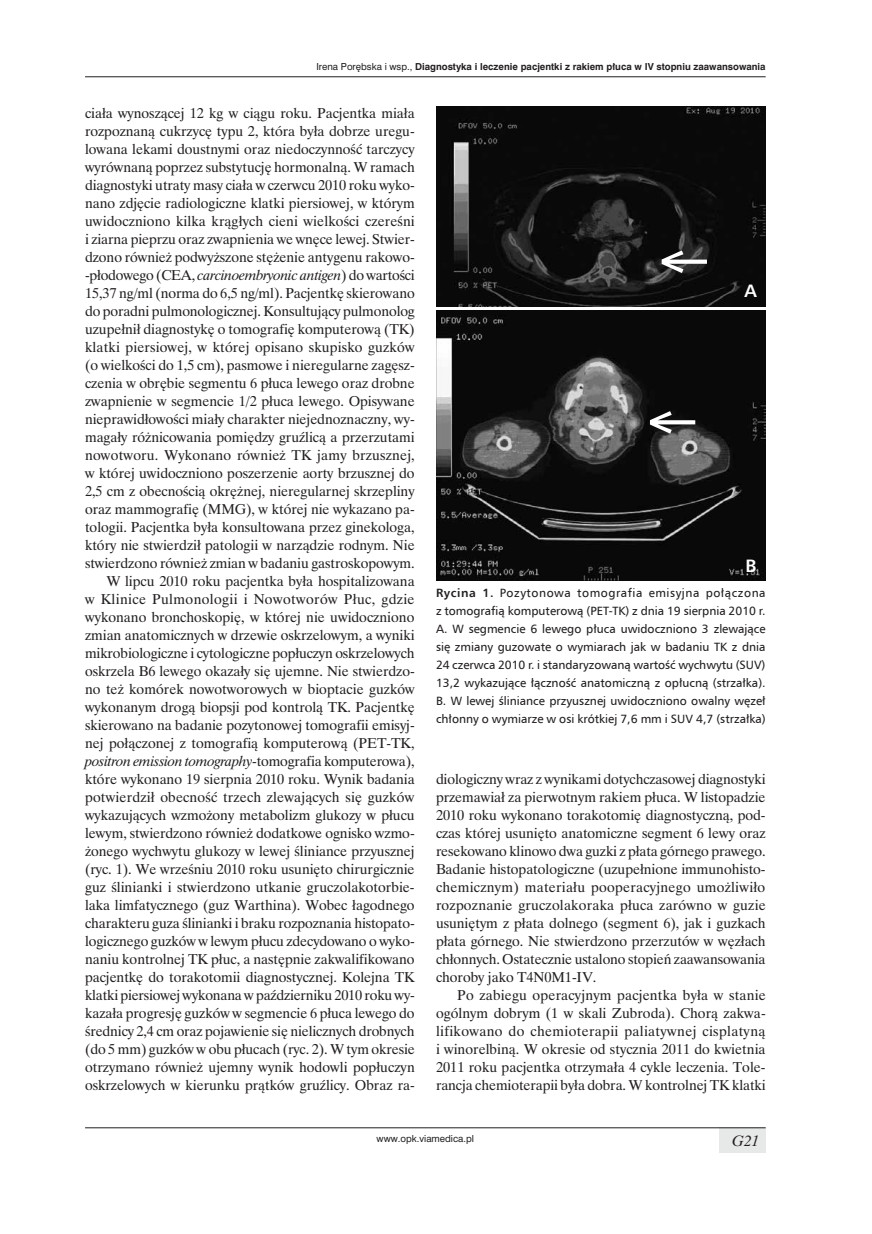
<style>
.page{position:relative;width:872px;height:1234px;background:#fff}
.page>*{position:absolute;margin:0;border:0;box-sizing:border-box;transform-origin:0 0}
.t1{font:700 18px "Humnst 777 EU";color:#fff}
.t2{font:italic 15px "Time Ibis EE";color:#231f20}
.t3{font:14.25px/18px "Time Ibis EE";letter-spacing:-.005em;color:#231f20;text-align:justify}
.t4{font:12px/18px "Humnst 777 EU";color:#231f20;text-align:justify}
.t5{font:700 9px "Swis 721 PL";color:#231f20}
.t6{font:9px "Swis 721 PL";color:#231f20}
.s1{font-weight:400}
.s2{font-style:italic}
.s3{font-weight:700}
</style>
<div class="page">
<hr style="left:85px;top:76px;width:680px;height:1px;background:#231f20">
<div style="left:719px;top:1127px;width:46px;height:25px;background:#e7e8e8"></div>
<hr style="left:85px;top:1127px;width:680px;height:1px;background:#231f20">
<img style="left:436px;top:106px;width:329px;height:200px">
<img style="left:436px;top:310px;width:329px;height:270px">
<svg style="left:661px;top:250px;width:46px;height:23px"></svg>
<svg style="left:650px;top:411px;width:45px;height:22px"></svg>
<p class="t5" style="left:316px;top:61px;width:451px"><span class="s1">Irena Porębska i wsp.,</span> Diagnostyka i leczenie pacjentki z rakiem płuca w IV stopniu zaawansowania</p>
<p class="t3" style="left:85px;top:104px;width:331px;text-align:right">ciała wynoszącej 12 kg w ciągu roku. Pacjentka miała rozpoznaną cukrzycę typu 2, która była dobrze uregu&shy;lowana lekami doustnymi oraz niedoczynność tarczycy wyrównaną poprzez substytucję hormonalną. W ramach diagnostyki utraty masy ciała w czerwcu 2010 roku wyko&shy;nano zdjęcie radiologiczne klatki piersiowej, w którym uwidoczniono kilka krągłych cieni wielkości czereśni i ziarna pieprzu oraz zwapnienia we wnęce lewej. Stwier&shy;dzono również podwyższone stężenie antygenu rakowo--płodowego (CEA, <span class="s2">carcinoembryonic antigen</span>) do wartości 15,37 ng/ml (norma do 6,5 ng/ml). Pacjentkę skierowano do poradni pulmonologicznej. Konsultujący pulmonolog uzupełnił diagnostykę o tomografię komputerową (TK) klatki piersiowej, w której opisano skupisko guzków (o wielkości do 1,5 cm), pasmowe i nieregularne zagęsz&shy;czenia w obrębie segmentu 6 płuca lewego oraz drobne zwapnienie w segmencie 1/2 płuca lewego. Opisywane nieprawidłowości miały charakter niejednoznaczny, wy&shy;magały różnicowania pomiędzy gruźlicą a przerzutami nowotworu. Wykonano również TK jamy brzusznej, w której uwidoczniono poszerzenie aorty brzusznej do 2,5 cm z obecnością okrężnej, nieregularnej skrzepliny oraz mammografię (MMG), w której nie wykazano pa&shy;tologii. Pacjentka była konsultowana przez ginekologa, który nie stwierdził patologii w narządzie rodnym. Nie stwierdzono również zmian w badaniu gastroskopowym.<br>W lipcu 2010 roku pacjentka była hospitalizowana<br>w Klinice Pulmonologii i Nowotworów Płuc, gdzie wykonano bronchoskopię, w której nie uwidoczniono zmian anatomicznych w drzewie oskrzelowym, a wyniki mikrobiologiczne i cytologiczne popłuczyn oskrzelowych oskrzela B6 lewego okazały się ujemne. Nie stwierdzo&shy;no też komórek nowotworowych w bioptacie guzków wykonanym drogą biopsji pod kontrolą TK. Pacjentkę skierowano na badanie pozytonowej tomografii emisyj&shy;nej połączonej z tomografią komputerową (PET-TK, <span class="s2">positron emission tomography</span>-tomografia komputerowa), które wykonano 19 sierpnia 2010 roku. Wynik badania potwierdził obecność trzech zlewających się guzków wykazujących wzmożony metabolizm glukozy w płucu lewym, stwierdzono również dodatkowe ognisko wzmo&shy;żonego wychwytu glukozy w lewej śliniance przyusznej (ryc. 1). We wrześniu 2010 roku usunięto chirurgicznie guz ślinianki i stwierdzono utkanie gruczolakotorbie&shy;laka limfatycznego (guz Warthina). Wobec łagodnego charakteru guza ślinianki i braku rozpoznania histopato&shy;logicznego guzków w lewym płucu zdecydowano o wyko&shy;naniu kontrolnej TK płuc, a następnie zakwalifikowano pacjentkę do torakotomii diagnostycznej. Kolejna TK klatki piersiowej wykonana w październiku 2010 roku wy&shy;kazała progresję guzków w segmencie 6 płuca lewego do średnicy 2,4 cm oraz pojawienie się nielicznych drobnych (do 5 mm) guzków w obu płucach (ryc. 2). W tym okresie otrzymano również ujemny wynik hodowli popłuczyn oskrzelowych w kierunku prątków gruźlicy. Obraz ra-</p>
<p class="t1" style="left:744px;top:279px;width:14px">A</p>
<p class="t1" style="left:745px;top:554px;width:13px">B</p>
<p class="t4" style="left:436px;top:583px;width:331px"><span class="s3">Rycina 1.</span> Pozytonowa tomografia emisyjna połączona z tomografią komputerową (PET-TK) z dnia 19 sierpnia 2010 r.<br>A. W segmencie 6 lewego płuca uwidoczniono 3 zlewające się zmiany guzowate o wymiarach jak w badaniu TK z dnia 24 czerwca 2010 r. i standaryzowaną wartość wychwytu (SUV)<br>13,2 wykazujące łączność anatomiczną z opłucną (strzałka).<br>B. W lewej śliniance przyusznej uwidoczniono owalny węzeł chłonny o wymiarze w osi krótkiej 7,6 mm i SUV 4,7 (strzałka)</p>
<p class="t3" style="left:436px;top:770px;width:331px">diologiczny wraz z wynikami dotychczasowej diagnostyki przemawiał za pierwotnym rakiem płuca. W listopadzie 2010 roku wykonano torakotomię diagnostyczną, pod&shy;czas której usunięto anatomiczne segment 6 lewy oraz resekowano klinowo dwa guzki z płata górnego prawego.<br>Badanie histopatologiczne (uzupełnione immunohisto&shy;chemicznym) materiału pooperacyjnego umożliwiło rozpoznanie gruczolakoraka płuca zarówno w guzie usuniętym z płata dolnego (segment 6), jak i guzkach płata górnego. Nie stwierdzono przerzutów w węzłach chłonnych. Ostatecznie ustalono stopień zaawansowania choroby jako T4N0M1-IV.</p>
<p class="t3" style="left:436px;top:985px;width:331px;text-indent:21px">Po zabiegu operacyjnym pacjentka była w stanie ogólnym dobrym (1 w skali Zubroda). Chorą zakwa&shy;lifikowano do chemioterapii paliatywnej cisplatyną i winorelbiną. W okresie od stycznia 2011 do kwietnia 2011 roku pacjentka otrzymała 4 cykle leczenia. Tole&shy;rancja chemioterapii była dobra. W kontrolnej TK klatki</p>
<p class="t6" style="left:376px;top:1132px;width:99px">www.opk.viamedica.pl</p>
<p class="t2" style="left:732px;top:1131px;width:29px">G21</p>
</div>
